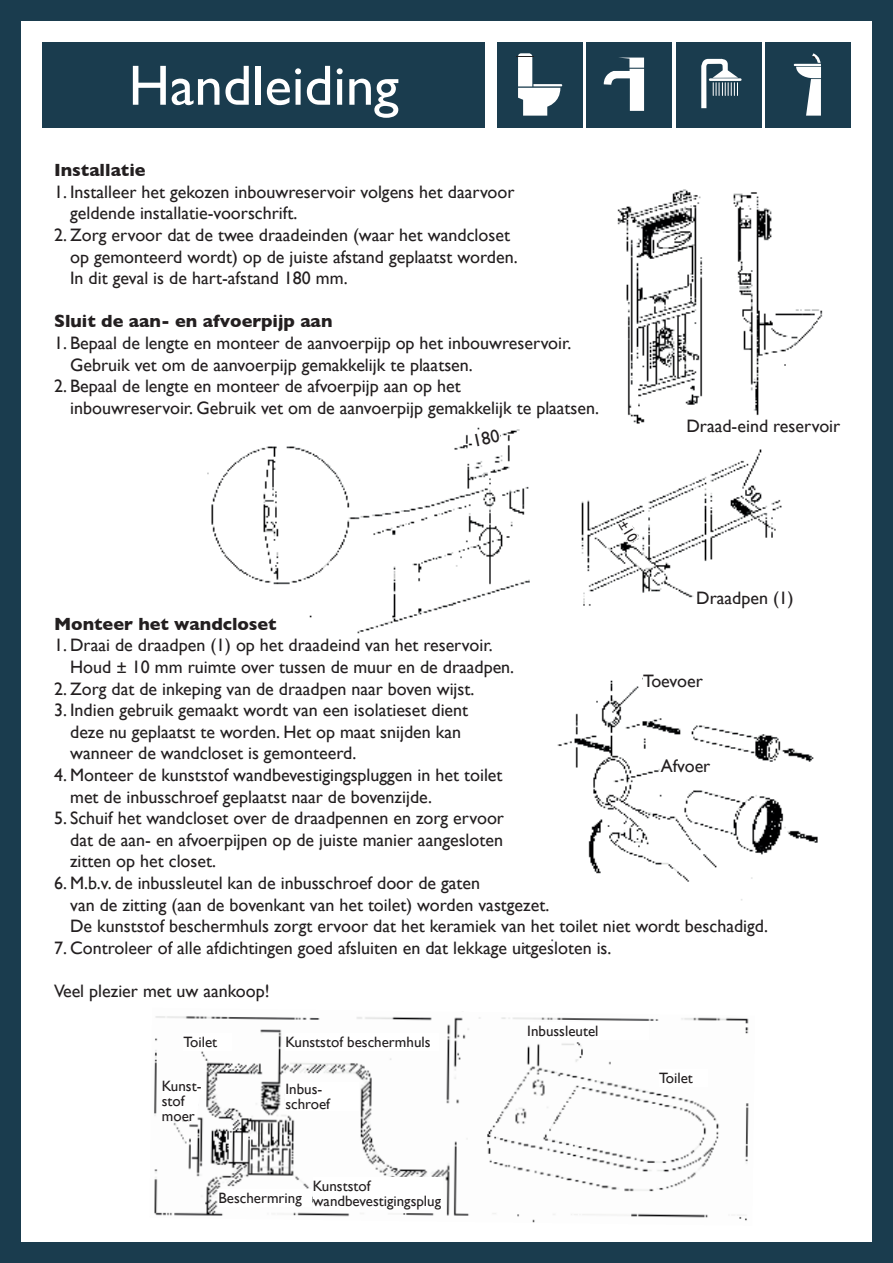
<style>
.page{position:relative;width:893px;height:1263px;background:#1a3c4e}
.page>*{position:absolute;margin:0;border:0;box-sizing:border-box;transform-origin:0 0}
.t1{font:57px "Gill Sans";color:#fff}
.t2{font:18px/21.6px "Gill Sans";color:#231f20}
.t3{font:700 18px "Gill Sans";color:#231f20}
.t4{font:15px/15px "Gill Sans";color:#231f20}
</style>
<div class="page">
<div style="left:21px;top:21px;width:851px;height:1221px;background:#fff"></div>
<div style="left:43px;top:43px;width:442px;height:85px;background:#1a3c4e"></div>
<div style="left:497px;top:43px;width:86px;height:85px;background:#1a3c4e"></div>
<svg style="left:517px;top:53px;width:46px;height:63px"></svg>
<div style="left:676px;top:43px;width:85px;height:85px;background:#1a3c4e"></div>
<hr style="left:710px;top:78px;width:30px;height:3px;background:#fff">
<svg style="left:701px;top:58px;width:37px;height:50px"></svg>
<div style="left:587px;top:43px;width:85px;height:85px;background:#1a3c4e"></div>
<svg style="left:604px;top:58px;width:40px;height:53px"></svg>
<div style="left:765px;top:43px;width:85px;height:85px;background:#1a3c4e"></div>
<svg style="left:793px;top:53px;width:28px;height:63px"></svg>
<img style="left:207px;top:189px;width:616px;height:759px">
<div style="left:696px;top:591px;width:107px;height:13px;background:#fff"></div>
<div style="left:643px;top:669px;width:106px;height:24px;background:#fff"></div>
<div style="left:661px;top:757px;width:77px;height:17px;background:#fff"></div>
<div style="left:686px;top:420px;width:159px;height:17px;background:#fff"></div>
<img style="left:154px;top:1016px;width:595px;height:207px">
<div style="left:527px;top:1023px;width:122px;height:17px;background:#fff"></div>
<div style="left:659px;top:1069px;width:48px;height:17px;background:#fff"></div>
<div style="left:183px;top:1033px;width:49px;height:17px;background:#fff"></div>
<div style="left:285px;top:1033px;width:153px;height:17px;background:#fff"></div>
<div style="left:285px;top:1082px;width:74px;height:28px;background:#fff"></div>
<svg style="left:162px;top:1080px;width:42px;height:40px"></svg>
<div style="left:218px;top:1189px;width:94px;height:17px;background:#fff"></div>
<div style="left:313px;top:1177px;width:129px;height:33px;background:#fff"></div>
<svg style="left:470px;top:427px;width:32px;height:23px"></svg>
<svg style="left:617px;top:518px;width:22px;height:26px"></svg>
<h1 class="t1" style="left:129px;top:62px;width:272px">Handleiding</h1>
<p class="t3" style="left:54px;top:163px;width:93px">Installatie</p>
<p class="t2" style="left:70px;top:182px;width:446px;text-indent:-16px">1. Installeer het gekozen inbouwreservoir volgens het daarvoor geldende installatie-voorschrift.</p>
<p class="t2" style="left:70px;top:225px;width:449px;text-indent:-16px">2. Zorg ervoor dat de twee draadeinden (waar het wandcloset op gemonteerd wordt) op de juiste afstand geplaatst worden.<br>In dit geval is de hart-afstand 180 mm.</p>
<p class="t3" style="left:54px;top:314px;width:280px">Sluit de aan- en afvoerpijp aan</p>
<p class="t2" style="left:70px;top:333px;width:503px;text-indent:-16px">1. Bepaal de lengte en monteer de aanvoerpijp op het inbouwreservoir.<br>Gebruik vet om de aanvoerpijp gemakkelijk te plaatsen.</p>
<p class="t2" style="left:70px;top:377px;width:530px;text-indent:-16px">2. Bepaal de lengte en monteer de afvoerpijp aan op het<br>inbouwreservoir. Gebruik vet om de aanvoerpijp gemakkelijk te plaatsen.</p>
<p class="t2" style="left:686px;top:417px;width:155px">Draad-eind reservoir</p>
<p class="t2" style="left:696px;top:588px;width:99px">Draadpen (1)</p>
<p class="t3" style="left:54px;top:616px;width:224px">Monteer het wandcloset</p>
<p class="t2" style="left:70px;top:636px;width:446px;text-indent:-16px">1. Draai de draadpen (1) op het draadeind van het reservoir.<br>Houd ± 10 mm ruimte over tussen de muur en de draadpen.</p>
<p class="t2" style="left:54px;top:679px;width:422px">2. Zorg dat de inkeping van de draadpen naar boven wijst.</p>
<p class="t2" style="left:70px;top:701px;width:400px;text-indent:-16px">3. Indien gebruik gemaakt wordt van een isolatieset dient deze nu geplaatst te worden. Het op maat snijden kan wanneer de wandcloset is gemonteerd.</p>
<p class="t2" style="left:70px;top:765px;width:434px;text-indent:-16px">4. Monteer de kunststof wandbevestigingspluggen in het toilet met de inbusschroef geplaatst naar de bovenzijde.</p>
<p class="t2" style="left:70px;top:809px;width:435px;text-align:justify;text-indent:-16px">5. Schuif het wandcloset over de draadpennen en zorg ervoor dat de aan- en afvoerpijpen op de juiste manier aangesloten zitten op het closet.</p>
<p class="t2" style="left:70px;top:873px;width:699px;text-indent:-16px">6. M.b.v. de inbussleutel kan de inbusschroef door de gaten<br>van de zitting (aan de bovenkant van het toilet) worden vastgezet.<br>De kunststof beschermhuls zorgt ervoor dat het keramiek van het toilet niet wordt beschadigd.</p>
<p class="t2" style="left:54px;top:938px;width:559px">7. Controleer of alle afdichtingen goed afsluiten en dat lekkage uitgesloten is.</p>
<p class="t2" style="left:54px;top:981px;width:217px">Veel plezier met uw aankoop!</p>
<p class="t2" style="left:643px;top:672px;width:61px">Toevoer</p>
<p class="t2" style="left:661px;top:757px;width:51px">Afvoer</p>
<p class="t4" style="left:183px;top:1036px;width:35px">Toilet</p>
<p class="t4" style="left:285px;top:1036px;width:147px">Kunststof beschermhuls</p>
<p class="t4" style="left:285px;top:1082px;width:46px">Inbus&shy;schroef</p>
<p class="t4" style="left:162px;top:1079px;width:41px">Kunst&shy;stof moer</p>
<p class="t4" style="left:218px;top:1192px;width:85px">Beschermring</p>
<p class="t4" style="left:313px;top:1179px;width:130px">Kunststof wandbevestigingsplug</p>
<p class="t4" style="left:527px;top:1025px;width:73px">Inbussleutel</p>
<p class="t4" style="left:659px;top:1072px;width:35px">Toilet</p>
</div>
